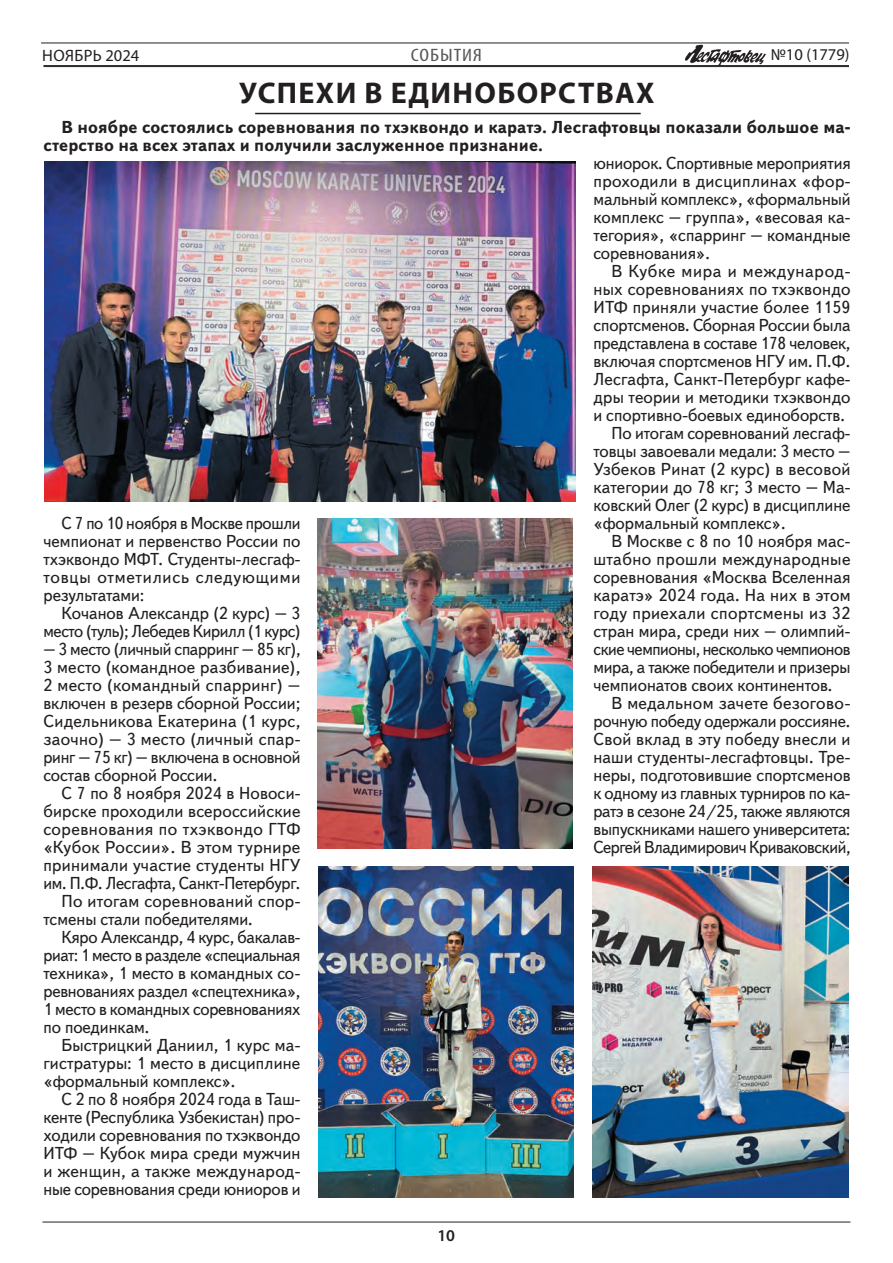
<style>
.page{position:relative;width:893px;height:1263px;background:#fff}
.page>*{position:absolute;margin:0;border:0;box-sizing:border-box;transform-origin:0 0}
.t1{font:700 30px "Myriad Pro";letter-spacing:.045em;color:#231f20}
.t2{font:condensed 18px "Myriad Pro";letter-spacing:.045em;color:#57585a;scale:1.2 1}
.t3{font:17.25px/18px "Text";color:#231f20;text-align:justify}
.t4{font:17.25px "Text";letter-spacing:.02em;color:#231f20}
.t5{font:700 17.25px/18px "Text";letter-spacing:.01em;color:#231f20}
.t6{font:17.25px/18px "Text";color:#231f20;text-align:justify;scale:.96 1}
.t7{font:17.25px "Text";letter-spacing:.025em;color:#231f20}
.t8{font:17.25px "Text";letter-spacing:-.025em;color:#231f20;scale:.96 1}
.t9{font:17.25px/18px "Text";letter-spacing:-.02em;color:#231f20;text-align:right}
.t10{font:17.25px "Text";letter-spacing:.03em;color:#231f20}
.t11{font:17.25px "Text";letter-spacing:.04em;color:#231f20}
.t12{font:16.5px "Myriad Pro";letter-spacing:.02em;color:#231f20}
.t13{font:16.5px "Myriad Pro";color:#231f20}
.t14{font:600 16.5px "Myriad Pro";color:#231f20}
</style>
<div class="page">
<img style="left:685px;top:44px;width:81px;height:21px">
<hr style="left:43px;top:65px;width:806px;height:1px;background:#231f20">
<hr style="left:43px;top:66px;width:806px;height:1px;background:#231f20">
<hr style="left:41px;top:43px;width:808px;height:1px;background:#231f20">
<hr style="left:43px;top:1222px;width:807px;height:1px;background:#231f20">
<hr style="left:255px;top:113px;width:386px;height:1px;background:#231f20">
<img style="left:318px;top:867px;width:256px;height:330px">
<img style="left:317px;top:518px;width:256px;height:331px">
<img style="left:593px;top:867px;width:255px;height:330px">
<img style="left:45px;top:162px;width:530px;height:340px">
<p class="t2" style="left:411px;top:44px;width:61px">СОБЫТИЯ</p>
<h1 class="t1" style="left:239px;top:73px;width:417px">УСПЕХИ В ЕДИНОБОРСТВАХ</h1>
<p class="t5" style="left:43px;top:119px;width:808px;text-indent:18px">В ноябре состоялись соревнования по тхэквондо и каратэ. Лесгафтовцы показали большое ма&shy;стерство на всех этапах и получили заслуженное признание.</p>
<p class="t12" style="left:42px;top:45px;width:99px">НОЯБРЬ 2024</p>
<p class="t13" style="left:771px;top:44px;width:80px">№10 (1779)</p>
<p class="t3" style="left:593px;top:155px;width:259px">юниорок. Спортивные мероприятия проходили в дисциплинах «фор&shy;мальный комплекс», «формальный комплекс – группа», «весовая ка&shy;тегория», «спарринг – командные соревнования».</p>
<p class="t11" style="left:611px;top:261px;width:241px">В Кубке мира и международ-</p>
<p class="t3" style="left:593px;top:281px;width:259px">ных соревнованиях по тхэквондо</p>
<p class="t3" style="left:593px;top:299px;width:259px">ИТФ приняли участие более 1159</p>
<p class="t3" style="left:593px;top:317px;width:258px">спортсменов. Сборная России была</p>
<p class="t3" style="left:593px;top:335px;width:259px">представлена в составе 178 человек,</p>
<p class="t3" style="left:593px;top:353px;width:258px">включая спортсменов НГУ им. П.Ф.</p>
<p class="t3" style="left:593px;top:371px;width:258px">Лесгафта, Санкт-Петербург кафе-</p>
<p class="t3" style="left:593px;top:389px;width:259px">дры теории и методики тхэквондо</p>
<p class="t3" style="left:593px;top:407px;width:253px">и спортивно-боевых единоборств.</p>
<p class="t3" style="left:611px;top:425px;width:240px">По итогам соревнований лесгаф-</p>
<p class="t3" style="left:593px;top:443px;width:258px">товцы завоевали медали: 3 место –</p>
<p class="t4" style="left:593px;top:459px;width:258px">Узбеков Ринат (2 курс) в весовой</p>
<p class="t3" style="left:593px;top:479px;width:258px">категории до 78 кг; 3 место – Ма-</p>
<p class="t3" style="left:593px;top:497px;width:259px">ковский Олег (2 курс) в дисциплине</p>
<p class="t3" style="left:593px;top:515px;width:194px">«формальный комплекс».</p>
<p class="t3" style="left:611px;top:533px;width:240px">В Москве с 8 по 10 ноября мас-</p>
<p class="t7" style="left:593px;top:549px;width:259px">штабно прошли международные</p>
<p class="t3" style="left:593px;top:569px;width:259px">соревнования «Москва Вселенная</p>
<p class="t4" style="left:593px;top:585px;width:259px">каратэ» 2024 года. На них в этом</p>
<p class="t7" style="left:593px;top:603px;width:258px">году приехали спортсмены из 32</p>
<p class="t3" style="left:593px;top:623px;width:258px">стран мира, среди них – олимпий-</p>
<p class="t8" style="left:593px;top:639px;width:269px">ские чемпионы, несколько чемпионов</p>
<p class="t3" style="left:593px;top:659px;width:258px">мира, а также победители и призеры</p>
<p class="t3" style="left:593px;top:677px;width:241px">чемпионатов своих континентов.</p>
<p class="t4" style="left:611px;top:693px;width:240px">В медальном зачете безогово-</p>
<p class="t3" style="left:593px;top:713px;width:258px">рочную победу одержали россияне.</p>
<p class="t3" style="left:593px;top:731px;width:258px">Свой вклад в эту победу внесли и</p>
<p class="t3" style="left:593px;top:749px;width:258px">наши студенты-лесгафтовцы. Тре-</p>
<p class="t3" style="left:593px;top:767px;width:259px">неры, подготовившие спортсменов</p>
<p class="t3" style="left:593px;top:785px;width:258px">к одному из главных турниров по ка-</p>
<p class="t3" style="left:593px;top:803px;width:259px">ратэ в сезоне 24/25, также являются</p>
<p class="t3" style="left:593px;top:821px;width:258px">выпускниками нашего университета:</p>
<p class="t8" style="left:593px;top:837px;width:269px">Сергей Владимирович Криваковский,</p>
<p class="t6" style="left:43px;top:515px;width:269px;text-indent:18px">С 7 по 10 ноября в Москве прошли чемпионат и первенство России по тхэквондо МФТ. Студенты-лесгаф&shy;товцы отметились следующими результатами:</p>
<p class="t9" style="left:43px;top:605px;width:259px">Кочанов Александр (2 курс) – 3 место (туль); Лебедев Кирилл (1 курс)</p>
<p class="t3" style="left:43px;top:641px;width:259px">– 3 место (личный спарринг – 85 кг), 3 место (командное разбивание), 2 место (командный спарринг) – включен в резерв сборной России; Сидельникова Екатерина (1 курс, заочно) – 3 место (личный спар&shy;ринг – 75 кг) – включена в основной состав сборной России.</p>
<p class="t3" style="left:61px;top:785px;width:241px">С 7 по 8 ноября 2024 в Новоси-</p>
<p class="t3" style="left:43px;top:803px;width:259px">бирске проходили всероссийские</p>
<p class="t10" style="left:43px;top:819px;width:259px">соревнования по тхэквондо ГТФ</p>
<p class="t7" style="left:43px;top:837px;width:258px">«Кубок России». В этом турнире</p>
<p class="t4" style="left:43px;top:855px;width:258px">принимали участие студенты НГУ</p>
<p class="t3" style="left:43px;top:875px;width:258px">им. П.Ф. Лесгафта, Санкт-Петербург.</p>
<p class="t4" style="left:61px;top:891px;width:240px">По итогам соревнований спор-</p>
<p class="t3" style="left:43px;top:911px;width:211px">тсмены стали победителями.</p>
<p class="t3" style="left:61px;top:929px;width:241px">Кяро Александр, 4 курс, бакалав-</p>
<p class="t8" style="left:43px;top:945px;width:269px">риат: 1 место в разделе «специальная</p>
<p class="t3" style="left:43px;top:965px;width:258px">техника», 1 место в командных со-</p>
<p class="t3" style="left:43px;top:983px;width:259px">ревнованиях раздел «спецтехника»,</p>
<p class="t3" style="left:43px;top:1001px;width:258px">1 место в командных соревнованиях</p>
<p class="t3" style="left:43px;top:1019px;width:108px">по поединкам.</p>
<p class="t3" style="left:61px;top:1037px;width:240px">Быстрицкий Даниил, 1 курс ма-</p>
<p class="t3" style="left:43px;top:1055px;width:258px">гистратуры: 1 место в дисциплине</p>
<p class="t3" style="left:43px;top:1073px;width:194px">«формальный комплекс».</p>
<p class="t3" style="left:61px;top:1091px;width:241px">С 2 по 8 ноября 2024 года в Таш-</p>
<p class="t3" style="left:43px;top:1109px;width:258px">кенте (Республика Узбекистан) про-</p>
<p class="t3" style="left:43px;top:1127px;width:259px">ходили соревнования по тхэквондо</p>
<p class="t3" style="left:43px;top:1145px;width:259px">ИТФ – Кубок мира среди мужчин</p>
<p class="t7" style="left:43px;top:1161px;width:258px">и женщин, а также международ-</p>
<p class="t3" style="left:43px;top:1181px;width:259px">ные соревнования среди юниоров и</p>
<p class="t14" style="left:437px;top:1225px;width:19px">10</p>
</div>
